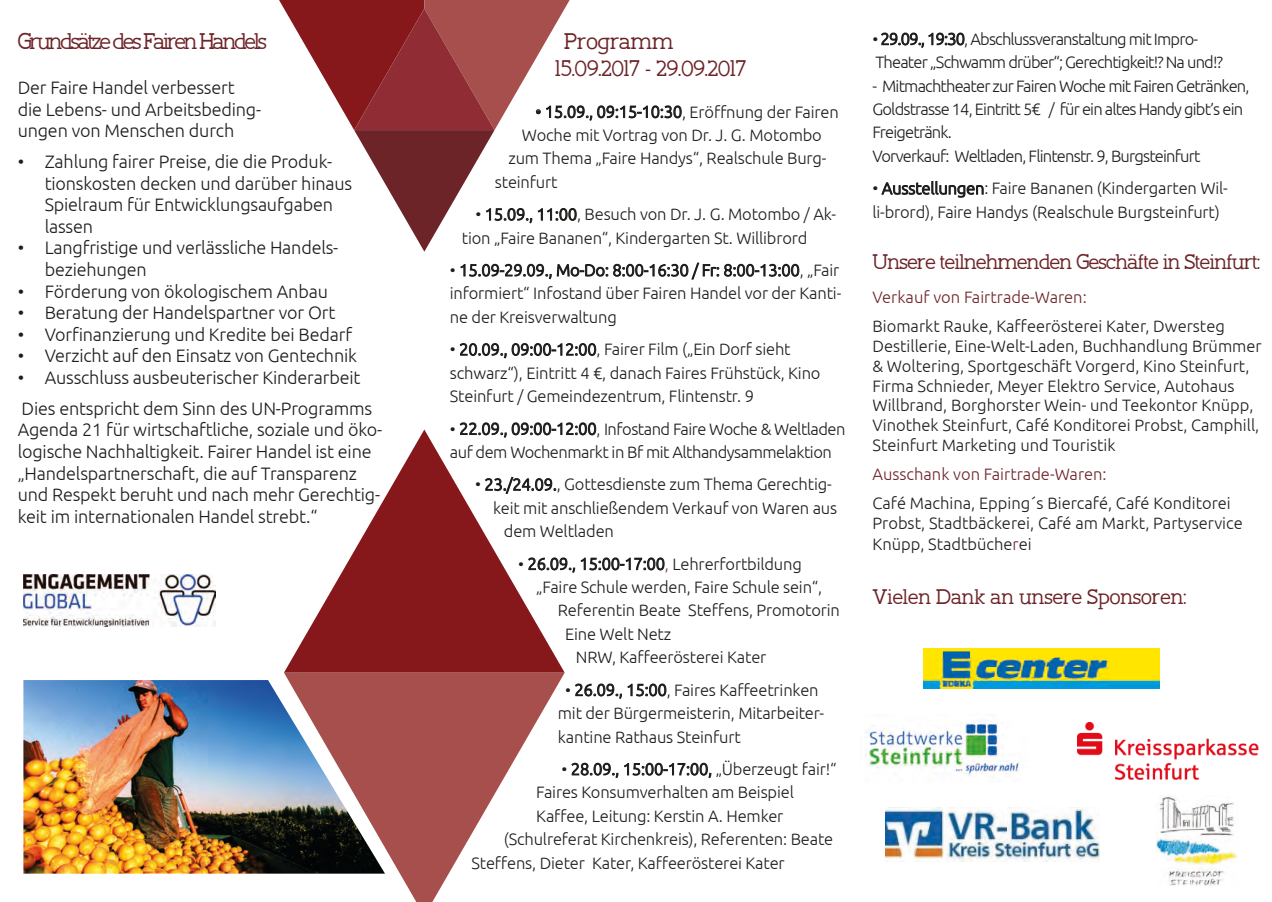
<style>
.page{position:relative;width:1272px;height:902px;background:#fff}
.page>*{position:absolute;margin:0;border:0;box-sizing:border-box;transform-origin:0 0}
.t1{font:22.5px "Slaberlin";color:#6d2428}
.t2{font:22.5px "Slaberlin";letter-spacing:-.08em;color:#6d2428}
.t3{font:21px "Slaberlin";letter-spacing:-.025em;color:#6d2428}
.t4{font:21px "Slaberlin";color:#6d2428}
.t5{font:300 18px/21.6px "Ubuntu";letter-spacing:-.01em;color:#1d1d1b}
.t6{font:300 16.5px/23.4px "Ubuntu";letter-spacing:-.01em;color:#1d1d1b}
.t7{font:300 16.5px/23.4px "Ubuntu";letter-spacing:-.05em;color:#1d1d1b}
.t8{font:300 16.5px/23.4px "Ubuntu";letter-spacing:-.03em;color:#1d1d1b}
.t9{font:300 16.5px "Ubuntu";color:#6d2428}
.s1{color:#902d34}
.s2{color:#6d2428}
</style>
<div class="page">
<svg style="left:284px;top:429px;width:280px;height:243px;fill:#86181b"></svg>
<svg style="left:284px;top:672px;width:280px;height:229px;fill:#a74f4d"></svg>
<img style="left:923px;top:648px;width:236px;height:40px">
<img style="left:1077px;top:722px;width:181px;height:57px">
<svg style="left:279px;top:0;width:403px;height:252px"></svg>
<svg style="left:460px;top:262px;width:339px;height:18px"></svg>
<svg style="left:459px;top:343px;width:137px;height:16px"></svg>
<svg style="left:459px;top:422px;width:137px;height:16px"></svg>
<svg style="left:484px;top:476px;width:72px;height:18px"></svg>
<svg style="left:528px;top:557px;width:137px;height:16px"></svg>
<svg style="left:575px;top:683px;width:91px;height:16px"></svg>
<svg style="left:571px;top:762px;width:140px;height:16px"></svg>
<img style="left:865px;top:720px;width:154px;height:57px">
<img style="left:885px;top:807px;width:214px;height:54px">
<img style="left:1156px;top:795px;width:81px;height:90px">
<img style="left:23px;top:680px;width:362px;height:193px">
<img style="left:23px;top:574px;width:193px;height:52px">
<svg style="left:881px;top:32px;width:83px;height:16px"></svg>
<svg style="left:881px;top:180px;width:102px;height:18px"></svg>
<p class="t2" style="left:18px;top:28px;width:250px">Grundsätze des Fairen Handels</p>
<p class="t5" style="left:18px;top:76px;width:218px">Der Faire Handel verbessert</p>
<p class="t5" style="left:18px;top:98px;width:245px">die Lebens- und Arbeitsbeding-</p>
<p class="t5" style="left:18px;top:120px;width:218px">ungen von Menschen durch</p>
<p class="t5" style="left:45px;top:150px;width:309px;text-indent:-27px">• Zahlung fairer Preise, die die Produk&shy;tionskosten decken und darüber hinaus<br>Spielraum für Entwicklungsaufgaben lassen</p>
<p class="t5" style="left:45px;top:237px;width:295px;text-indent:-27px">• Langfristige und verlässliche Handels&shy;beziehungen</p>
<p class="t5" style="left:18px;top:280px;width:312px">• Förderung von ökologischem Anbau</p>
<p class="t5" style="left:18px;top:301px;width:319px">• Beratung der Handelspartner vor Ort</p>
<p class="t5" style="left:18px;top:323px;width:336px">• Vorfinanzierung und Kredite bei Bedarf</p>
<p class="t5" style="left:18px;top:345px;width:341px">• Verzicht auf den Einsatz von Gentechnik</p>
<p class="t5" style="left:18px;top:366px;width:344px">• Ausschluss ausbeuterischer Kinderarbeit</p>
<p class="t5" style="left:18px;top:397px;width:366px">Dies entspricht dem Sinn des UN-Programms Agenda 21 für wirtschaftliche, soziale und öko&shy;logische Nachhaltigkeit. Fairer Handel ist eine „Handelspartnerschaft, die auf Transparenz</p>
<p class="t5" style="left:18px;top:483px;width:364px">und Respekt beruht und nach mehr Gerechtig-</p>
<p class="t5" style="left:18px;top:505px;width:301px">keit im internationalen Handel strebt.“</p>
<p class="t1" style="left:564px;top:28px;width:111px">Programm</p>
<p class="t1" style="left:555px;top:55px;width:192px">15.09.2017 - 29.09.2017</p>
<p class="t6" style="left:535px;top:99px;width:305px">• 15.09., 09:15-10:30, Eröffnung der Fairen</p>
<p class="t6" style="left:522px;top:123px;width:301px">Woche mit Vortrag von Dr. J. G. Motombo</p>
<p class="t6" style="left:508px;top:146px;width:320px">zum Thema „Faire Handys“, Realschule Burg-</p>
<p class="t6" style="left:495px;top:170px;width:64px">steinfurt</p>
<p class="t6" style="left:462px;top:202px;width:376px;text-indent:14px">• 15.09., 11:00, Besuch von Dr. J. G. Motombo / Ak&shy;tion „Faire Bananen“, Kindergarten St. Willibrord</p>
<p class="t6" style="left:450px;top:258px;width:393px">• 15.09-29.09., Mo-Do: 8:00-16:30 / Fr: 8:00-13:00, „Fair informiert“ Infostand über Fairen Handel vor der Kanti&shy;ne der Kreisverwaltung</p>
<p class="t6" style="left:450px;top:337px;width:372px">• 20.09., 09:00-12:00, Fairer Film („Ein Dorf sieht schwarz“), Eintritt 4 €, danach Faires Frühstück, Kino<br>Steinfurt / Gemeindezentrum, Flintenstr. 9</p>
<p class="t8" style="left:450px;top:416px;width:397px">• 22.09., 09:00-12:00, Infostand Faire Woche &amp; Weltladen auf dem Wochenmarkt in Bf mit Althandysammelaktion</p>
<p class="t6" style="left:475px;top:472px;width:358px">• 23./24.09., Gottesdienste zum Thema Gerechtig-</p>
<p class="t6" style="left:493px;top:495px;width:346px">keit mit anschließendem Verkauf von Waren aus</p>
<p class="t6" style="left:504px;top:519px;width:111px">dem Weltladen</p>
<p class="t6" style="left:518px;top:551px;width:285px">• 26.09., 15:00-17:00<span class="s1">,</span> Lehrerfortbildung</p>
<p class="t6" style="left:536px;top:575px;width:287px">„Faire Schule werden, Faire Schule sein“,</p>
<p class="t6" style="left:558px;top:598px;width:283px">Referentin Beate Steffens, Promotorin</p>
<p class="t6" style="left:565px;top:621px;width:108px">Eine Welt Netz</p>
<p class="t6" style="left:576px;top:645px;width:192px">NRW, Kaffeerösterei Kater</p>
<p class="t6" style="left:558px;top:677px;width:268px;text-align:center">• 26.09., 15:00, Faires Kaffeetrinken mit der Bürgermeisterin, Mitarbeiter-</p>
<p class="t6" style="left:558px;top:724px;width:184px">kantine Rathaus Steinfurt</p>
<p class="t6" style="left:561px;top:756px;width:276px">• 28.09., 15:00-17:00, „Überzeugt fair!“</p>
<p class="t6" style="left:536px;top:780px;width:259px">Faires Konsumverhalten am Beispiel</p>
<p class="t6" style="left:536px;top:803px;width:249px">Kaffee, Leitung: Kerstin A. Hemker</p>
<p class="t6" style="left:504px;top:827px;width:331px">(Schulreferat Kirchenkreis), Referenten: Beate</p>
<p class="t6" style="left:471px;top:850px;width:315px">Steffens, Dieter Kater, Kaffeerösterei Kater</p>
<p class="t7" style="left:872px;top:27px;width:352px">• 29.09., 19:30, Abschlussveranstaltung mit Impro-<br>Theater „Schwamm drüber“; Gerechtigkeit!? Na und!?</p>
<p class="t7" style="left:872px;top:74px;width:378px">- Mitmachtheater zur Fairen Woche mit Fairen Getränken,<br>Goldstrasse 14, Eintritt 5€ / für ein altes Handy gibt’s ein<br>Freigetränk.</p>
<p class="t7" style="left:872px;top:144px;width:329px">Vorverkauf: Weltladen, Flintenstr. 9, Burgsteinfurt</p>
<p class="t6" style="left:872px;top:176px;width:357px">• Ausstellungen: Faire Bananen (Kindergarten Wil&shy;li-brord), Faire Handys (Realschule Burgsteinfurt)</p>
<p class="t3" style="left:872px;top:249px;width:389px">Unsere teilnehmenden Geschäfte in Steinfurt:</p>
<p class="t9" style="left:872px;top:287px;width:216px">Verkauf von Fairtrade-Waren:</p>
<p class="t6" style="left:872px;top:314px;width:354px">Biomarkt Rauke, Kaffeerösterei Kater, Dwersteg</p>
<p class="t6" style="left:872px;top:336px;width:391px;line-height:19.8px">Destillerie, Eine-Welt-Laden, Buchhandlung Brümmer &amp; Woltering, Sportgeschäft Vorgerd, Kino Steinfurt, Firma Schnieder, Meyer Elektro Service, Autohaus Willbrand, Borghorster Wein- und Teekontor Knüpp, Vinothek Steinfurt, Café Konditorei Probst, Camphill, Steinfurt Marketing und Touristik</p>
<p class="t9" style="left:872px;top:464px;width:236px">Ausschank von Fairtrade-Waren:</p>
<p class="t6" style="left:872px;top:492px;width:372px;line-height:19.8px">Café Machina, Epping´s Biercafé, Café Konditorei<br>Probst, Stadtbäckerei, Café am Markt, Partyservice</p>
<p class="t6" style="left:872px;top:532px;width:161px">Knüpp, Stadtbüche<span class="s2">r</span>ei</p>
<p class="t4" style="left:872px;top:584px;width:315px">Vielen Dank an unsere Sponsoren:</p>
</div>
